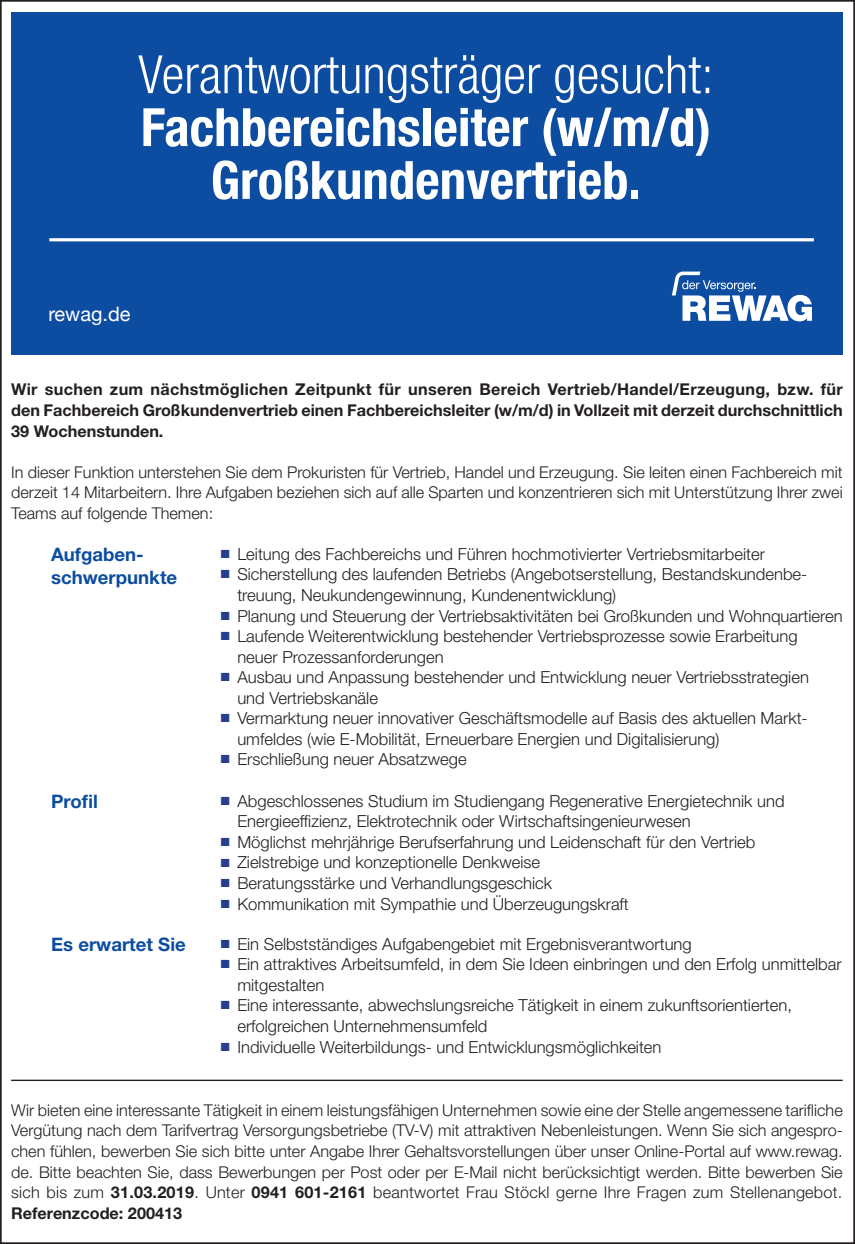
<style>
.page{position:relative;width:855px;height:1244px;background:#fff}
.page>*{position:absolute;margin:0;border:0;box-sizing:border-box;transform-origin:0 0}
.t1{font:700 condensed 52.88px/52.9px "Helvetica Neue LT";color:#fff;text-align:center}
.t2{font:300 condensed 52.88px "Helvetica Neue LT";color:#fff}
.t3{font:20.03px "Helvetica Neue";color:#fff}
.t4{font:700 18.68px/22.5px "Helvetica Neue LT";color:#0d4da1}
.t5{font:300 16.65px/20.5px "Helvetica Neue LT";color:#231f20}
.t6{font:300 16.2px/20.5px "Helvetica Neue LT";color:#231f20;text-align:justify}
.t7{font:700 16.2px/20.5px "Helvetica Neue LT";color:#231f20;text-align:justify}
.s1{color:#253f8e}
.s2{font-weight:700}
</style>
<div class="page">
<div style="left:11px;top:13px;width:831px;height:342px;background:#0d4da1"></div>
<svg style="left:672px;top:272px;width:140px;height:49px"></svg>
<hr style="left:49px;top:238px;width:765px;height:3px;background:#fff">
<hr style="left:11px;top:1079px;width:831px;height:2px;background:#231f20">
<h1 class="t2" style="left:138px;top:44px;width:577px">Verantwortungsträger gesucht:</h1>
<h1 class="t1" style="left:141px;top:100px;width:572px">Fachbereichsleiter (w/m/d)<br>Großkundenvertrieb.</h1>
<p class="t3" style="left:48px;top:300px;width:84px">rewag.de</p>
<p class="t7" style="left:11px;top:379px;width:833px">Wir suchen zum nächstmöglichen Zeitpunkt für unseren Bereich Vertrieb/Handel/Erzeugung, bzw. für den Fachbereich Großkundenvertrieb einen Fachbereichsleiter (w/m/d) in Vollzeit mit derzeit durchschnittlich 39 Wochenstunden.</p>
<p class="t6" style="left:11px;top:461px;width:833px">In dieser Funktion unterstehen Sie dem Prokuristen für Vertrieb, Handel und Erzeugung. Sie leiten einen Fachbereich mit derzeit 14 Mitarbeitern. Ihre Aufgaben beziehen sich auf alle Sparten und konzentrieren sich mit Unterstützung Ihrer zwei Teams auf folgende Themen:</p>
<p class="t5" style="left:221px;top:543px;width:545px"><span class="s1">■</span> Leitung des Fachbereichs und Führen hochmotivierter Vertriebsmitarbeiter</p>
<p class="t5" style="left:237px;top:564px;width:571px;text-indent:-17px"><span class="s1">■</span> Sicherstellung des laufenden Betriebs (Angebotserstellung, Bestandskundenbe&shy;treuung, Neukundengewinnung, Kundenentwicklung)</p>
<p class="t5" style="left:221px;top:605px;width:623px"><span class="s1">■</span> Planung und Steuerung der Vertriebsaktivitäten bei Großkunden und Wohnquartieren</p>
<p class="t5" style="left:237px;top:625px;width:562px;text-indent:-17px"><span class="s1">■</span> Laufende Weiterentwicklung bestehender Vertriebsprozesse sowie Erarbeitung neuer Prozessanforderungen</p>
<p class="t5" style="left:237px;top:667px;width:573px;text-indent:-17px"><span class="s1">■</span> Ausbau und Anpassung bestehender und Entwicklung neuer Vertriebsstrategien und Vertriebskanäle</p>
<p class="t5" style="left:237px;top:708px;width:572px;text-indent:-17px"><span class="s1">■</span> Vermarktung neuer innovativer Geschäftsmodelle auf Basis des aktuellen Markt&shy;umfeldes (wie E-Mobilität, Erneuerbare Energien und Digitalisierung)</p>
<p class="t5" style="left:221px;top:749px;width:247px"><span class="s1">■</span> Erschließung neuer Absatzwege</p>
<p class="t4" style="left:51px;top:543px;width:128px">Aufgaben&shy;schwerpunkte</p>
<p class="t4" style="left:51px;top:790px;width:48px">Profil</p>
<p class="t4" style="left:51px;top:933px;width:136px">Es erwartet Sie</p>
<p class="t5" style="left:237px;top:790px;width:549px;text-indent:-17px"><span class="s1">■</span> Abgeschlossenes Studium im Studiengang Regenerative Energietechnik und<br>Energieeffizienz, Elektrotechnik oder Wirtschaftsingenieurwesen</p>
<p class="t5" style="left:221px;top:831px;width:536px"><span class="s1">■</span> Möglichst mehrjährige Berufserfahrung und Leidenschaft für den Vertrieb</p>
<p class="t5" style="left:221px;top:852px;width:321px"><span class="s1">■</span> Zielstrebige und konzeptionelle Denkweise</p>
<p class="t5" style="left:221px;top:872px;width:333px"><span class="s1">■</span> Beratungsstärke und Verhandlungsgeschick</p>
<p class="t5" style="left:221px;top:893px;width:409px"><span class="s1">■</span> Kommunikation mit Sympathie und Überzeugungskraft</p>
<p class="t5" style="left:221px;top:933px;width:472px"><span class="s1">■</span> Ein Selbstständiges Aufgabengebiet mit Ergebnisverantwortung</p>
<p class="t5" style="left:237px;top:954px;width:606px;text-indent:-17px"><span class="s1">■</span> Ein attraktives Arbeitsumfeld, in dem Sie Ideen einbringen und den Erfolg unmittelbar mitgestalten</p>
<p class="t5" style="left:237px;top:995px;width:556px;text-indent:-17px"><span class="s1">■</span> Eine interessante, abwechslungsreiche Tätigkeit in einem zukunftsorientierten, erfolgreichen Unternehmensumfeld</p>
<p class="t5" style="left:221px;top:1036px;width:442px"><span class="s1">■</span> Individuelle Weiterbildungs- und Entwicklungsmöglichkeiten</p>
<p class="t6" style="left:11px;top:1099px;width:833px">Wir bieten eine interessante Tätigkeit in einem leistungsfähigen Unternehmen sowie eine der Stelle angemessene tarifliche Vergütung nach dem Tarifvertrag Versorgungsbetriebe (TV-V) mit attraktiven Nebenleistungen. Wenn Sie sich angespro&shy;chen fühlen, bewerben Sie sich bitte unter Angabe Ihrer Gehaltsvorstellungen über unser Online-Portal auf www.rewag. de. Bitte beachten Sie, dass Bewerbungen per Post oder per E-Mail nicht berücksichtigt werden. Bitte bewerben Sie sich bis zum <span class="s2">31.03.2019</span>. Unter <span class="s2">0941 601-2161</span> beantwortet Frau Stöckl gerne Ihre Fragen zum Stellenangebot.<br><span class="s2">Referenzcode: 200413</span></p>
</div>
